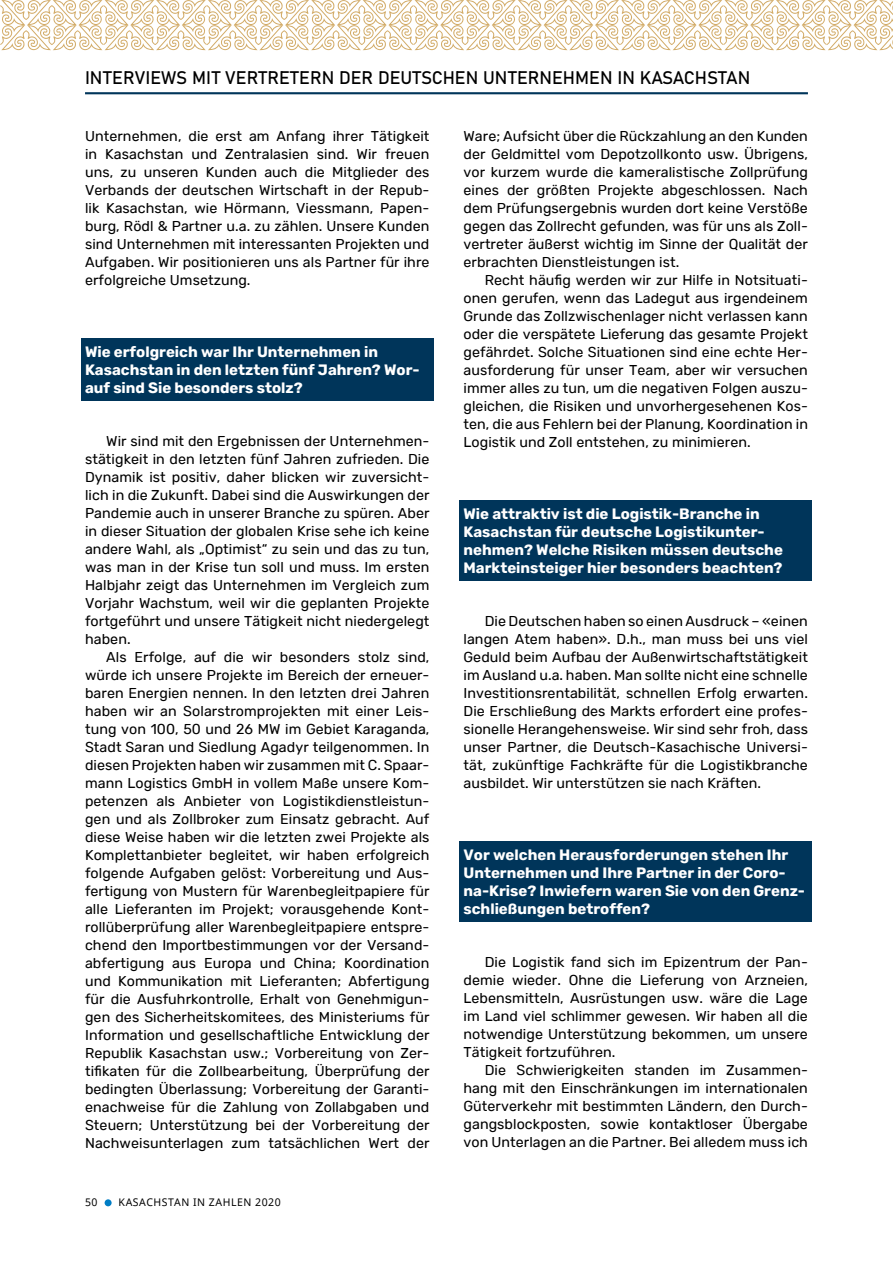
<style>
.page{position:relative;width:893px;height:1263px;background:#fff}
.page>*{position:absolute;margin:0;border:0;box-sizing:border-box;transform-origin:0 0}
.t1{font:18px "Bahnschrift";color:#000}
.t2{font:700 15px/18px "Rubik";color:#fff}
.t3{font:14.25px/18px "Rubik";letter-spacing:.005em;color:#000;text-align:justify}
.t4{font:10.5px "Noto Sans";letter-spacing:.05em;color:#000}
</style>
<div class="page">
<div style="left:105px;top:1199px;width:7px;height:7px;background:#007dc5;border-radius:50%"></div>
<hr style="left:85px;top:92px;width:723px;height:2px;background:#00355a">
<svg style="left:0;top:0;width:893px;height:50px"></svg>
<div style="left:81px;top:339px;width:353px;height:62px;background:#00355a"></div>
<div style="left:459px;top:501px;width:353px;height:80px;background:#00355a"></div>
<div style="left:459px;top:842px;width:353px;height:80px;background:#00355a"></div>
<p class="t1" style="left:85px;top:66px;width:667px">INTERVIEWS MIT VERTRETERN DER DEUTSCHEN UNTERNEHMEN IN KASACHSTAN</p>
<p class="t3" style="left:85px;top:127px;width:346px">Unternehmen, die erst am Anfang ihrer Tätigkeit in Kasachstan und Zentralasien sind. Wir freuen uns, zu unseren Kunden auch die Mitglieder des Verbands der deutschen Wirtschaft in der Repub&shy;lik Kasachstan, wie Hörmann, Viessmann, Papen&shy;burg, Rödl &amp; Partner u.a. zu zählen. Unsere Kunden sind Unternehmen mit interessanten Projekten und Aufgaben. Wir positionieren uns als Partner für ihre erfolgreiche Umsetzung.</p>
<p class="t2" style="left:85px;top:343px;width:336px">Wie erfolgreich war Ihr Unternehmen in<br>Kasachstan in den letzten fünf Jahren? Wor&shy;auf sind Sie besonders stolz?</p>
<p class="t3" style="left:85px;top:432px;width:346px;text-indent:21px">Wir sind mit den Ergebnissen der Unternehmen&shy;stätigkeit in den letzten fünf Jahren zufrieden. Die Dynamik ist positiv, daher blicken wir zuversicht&shy;lich in die Zukunft. Dabei sind die Auswirkungen der Pandemie auch in unserer Branche zu spüren. Aber in dieser Situation der globalen Krise sehe ich keine andere Wahl, als „Optimist“ zu sein und das zu tun, was man in der Krise tun soll und muss. Im ersten Halbjahr zeigt das Unternehmen im Vergleich zum Vorjahr Wachstum, weil wir die geplanten Projekte fortgeführt und unsere Tätigkeit nicht niedergelegt haben.</p>
<p class="t3" style="left:85px;top:648px;width:346px;text-indent:21px">Als Erfolge, auf die wir besonders stolz sind, würde ich unsere Projekte im Bereich der erneuer&shy;baren Energien nennen. In den letzten drei Jahren haben wir an Solarstromprojekten mit einer Leis&shy;tung von 100, 50 und 26 MW im Gebiet Karaganda, Stadt Saran und Siedlung Agadyr teilgenommen. In diesen Projekten haben wir zusammen mit C. Spaar&shy;mann Logistics GmbH in vollem Maße unsere Kom&shy;petenzen als Anbieter von Logistikdienstleistun&shy;gen und als Zollbroker zum Einsatz gebracht. Auf diese Weise haben wir die letzten zwei Projekte als Komplettanbieter begleitet, wir haben erfolgreich folgende Aufgaben gelöst: Vorbereitung und Aus&shy;fertigung von Mustern für Warenbegleitpapiere für alle Lieferanten im Projekt; vorausgehende Kont&shy;rollüberprüfung aller Warenbegleitpapiere entspre&shy;chend den Importbestimmungen vor der Versand&shy;abfertigung aus Europa und China; Koordination und Kommunikation mit Lieferanten; Abfertigung für die Ausfuhrkontrolle, Erhalt von Genehmigun&shy;gen des Sicherheitskomitees, des Ministeriums für Information und gesellschaftliche Entwicklung der Republik Kasachstan usw.; Vorbereitung von Zer&shy;tifikaten für die Zollbearbeitung, Überprüfung der bedingten Überlassung; Vorbereitung der Garanti&shy;enachweise für die Zahlung von Zollabgaben und Steuern; Unterstützung bei der Vorbereitung der Nachweisunterlagen zum tatsächlichen Wert der</p>
<p class="t4" style="left:85px;top:1195px;width:14px">50</p>
<p class="t4" style="left:119px;top:1195px;width:164px">KASACHSTAN IN ZAHLEN 2020</p>
<p class="t3" style="left:463px;top:127px;width:346px">Ware; Aufsicht über die Rückzahlung an den Kunden der Geldmittel vom Depotzollkonto usw. Übrigens, vor kurzem wurde die kameralistische Zollprüfung eines der größten Projekte abgeschlossen. Nach dem Prüfungsergebnis wurden dort keine Verstöße gegen das Zollrecht gefunden, was für uns als Zoll&shy;vertreter äußerst wichtig im Sinne der Qualität der erbrachten Dienstleistungen ist.</p>
<p class="t3" style="left:463px;top:271px;width:346px;text-indent:21px">Recht häufig werden wir zur Hilfe in Notsituati&shy;onen gerufen, wenn das Ladegut aus irgendeinem Grunde das Zollzwischenlager nicht verlassen kann oder die verspätete Lieferung das gesamte Projekt gefährdet. Solche Situationen sind eine echte Her&shy;ausforderung für unser Team, aber wir versuchen immer alles zu tun, um die negativen Folgen auszu&shy;gleichen, die Risiken und unvorhergesehenen Kos&shy;ten, die aus Fehlern bei der Planung, Koordination in Logistik und Zoll entstehen, zu minimieren.</p>
<p class="t2" style="left:463px;top:505px;width:321px">Wie attraktiv ist die Logistik-Branche in Kasachstan für deutsche Logistikunter&shy;nehmen? Welche Risiken müssen deutsche Markteinsteiger hier besonders beachten?</p>
<p class="t3" style="left:463px;top:612px;width:346px;text-indent:21px">Die Deutschen haben so einen Ausdruck – «einen langen Atem haben». D.h., man muss bei uns viel Geduld beim Aufbau der Außenwirtschaftstätigkeit im Ausland u.a. haben. Man sollte nicht eine schnelle Investitionsrentabilität, schnellen Erfolg erwarten.<br>Die Erschließung des Markts erfordert eine profes&shy;sionelle Herangehensweise. Wir sind sehr froh, dass unser Partner, die Deutsch-Kasachische Universi&shy;tät, zukünftige Fachkräfte für die Logistikbranche ausbildet. Wir unterstützen sie nach Kräften.</p>
<p class="t2" style="left:463px;top:846px;width:343px">Vor welchen Herausforderungen stehen Ihr Unternehmen und Ihre Partner in der Coro&shy;na-Krise? Inwiefern waren Sie von den Grenz&shy;schließungen betroffen?</p>
<p class="t3" style="left:463px;top:953px;width:346px;text-indent:21px">Die Logistik fand sich im Epizentrum der Pan&shy;demie wieder. Ohne die Lieferung von Arzneien, Lebensmitteln, Ausrüstungen usw. wäre die Lage im Land viel schlimmer gewesen. Wir haben all die notwendige Unterstützung bekommen, um unsere Tätigkeit fortzuführen.</p>
<p class="t3" style="left:463px;top:1061px;width:346px;text-indent:21px">Die Schwierigkeiten standen im Zusammen&shy;hang mit den Einschränkungen im internationalen Güterverkehr mit bestimmten Ländern, den Durch&shy;gangsblockposten, sowie kontaktloser Übergabe von Unterlagen an die Partner. Bei alledem muss ich</p>
</div>
